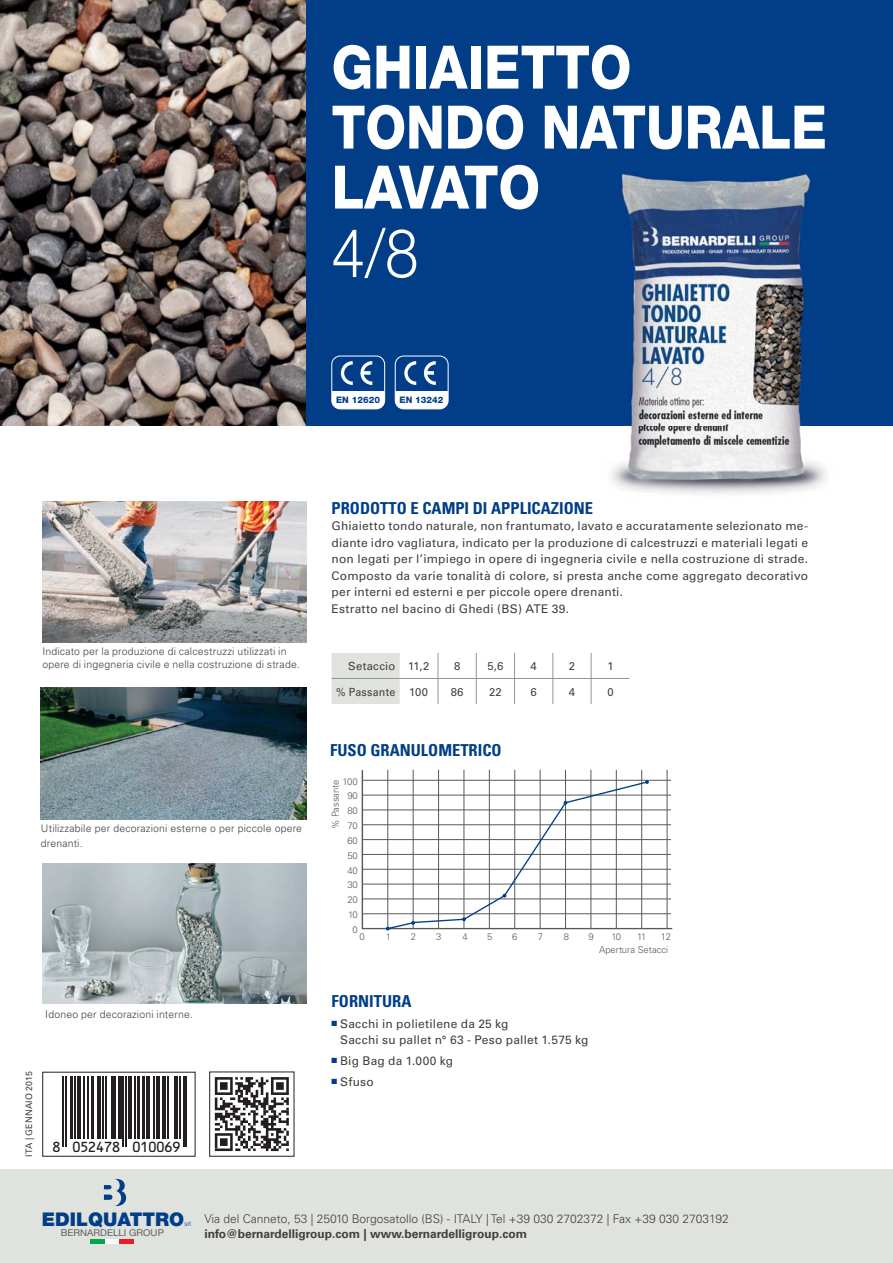
<style>
.page{position:relative;width:893px;height:1263px;background:#fff}
.page>*{position:absolute;margin:0;border:0;box-sizing:border-box;transform-origin:0 0}
.t1{font:300 67.5px "Helvetica Neue";color:#fff;scale:.89 1}
.t2{font:800 60px/60px "Helvetica Neue";color:#fff;scale:.89 1}
.t3{font:900 18.9px "Helvetica Neue";color:#023e88}
.t4{font:700 condensed 16.5px "Univers LT Std";color:#023e88}
.t5{font:13.95px "OCRB";letter-spacing:-.15em;color:#231f20}
.t6{font:12px/16.5px "Univers";letter-spacing:.015em;color:#404041}
.t7{font:300 12px "Univers";color:#404041}
.t8{font:700 12px "Univers";color:#404041}
.t9{font:11.25px "Univers";letter-spacing:.025em;color:#404041}
.t10{font:11.25px "Univers";letter-spacing:.025em;color:#404041;scale:.95 1}
.t11{font:300 10.5px/15px "Univers";letter-spacing:.015em;color:#404041}
.t12{font:300 9.45px "Univers";color:#58595b}
.t13{font:9.3px "Helvetica Neue";color:#5e5f61;scale:1.04 1}
.t14{font:9px "Univers";letter-spacing:.02em;color:#404041}
.t15{font:800 9px "Helvetica Neue";color:#023e88}
.t16{font:300 6.6px "Helvetica Neue";color:#023e88}
.s1{color:#023e88}
</style>
<div class="page">
<img style="left:0;top:0;width:306px;height:425px">
<div style="left:306px;top:0;width:586px;height:425px;background:#023e88"></div>
<div style="left:0;top:1169px;width:892px;height:94px;background:#e0e2de"></div>
<img style="left:42px;top:863px;width:264px;height:141px">
<img style="left:41px;top:687px;width:265px;height:132px">
<svg style="left:361px;top:769px;width:312px;height:161px"></svg>
<hr style="left:363px;top:914px;width:307px;height:1px;background:#58595b">
<hr style="left:363px;top:899px;width:307px;height:1px;background:#58595b">
<hr style="left:363px;top:884px;width:307px;height:1px;background:#58595b">
<hr style="left:363px;top:869px;width:307px;height:1px;background:#58595b">
<hr style="left:363px;top:854px;width:307px;height:1px;background:#58595b">
<hr style="left:363px;top:839px;width:307px;height:1px;background:#58595b">
<hr style="left:363px;top:825px;width:307px;height:1px;background:#58595b">
<hr style="left:363px;top:810px;width:307px;height:1px;background:#58595b">
<hr style="left:363px;top:795px;width:307px;height:1px;background:#58595b">
<hr style="left:363px;top:780px;width:307px;height:1px;background:#58595b">
<hr style="left:540px;top:770px;width:1px;height:159px;background:#58595b">
<hr style="left:514px;top:770px;width:1px;height:159px;background:#58595b">
<hr style="left:489px;top:770px;width:1px;height:159px;background:#58595b">
<hr style="left:641px;top:770px;width:1px;height:159px;background:#58595b">
<hr style="left:616px;top:770px;width:1px;height:159px;background:#58595b">
<hr style="left:590px;top:770px;width:1px;height:159px;background:#58595b">
<svg style="left:386px;top:780px;width:263px;height:151px"></svg>
<hr style="left:666px;top:770px;width:1px;height:159px;background:#58595b">
<img style="left:594px;top:171px;width:292px;height:323px">
<hr style="left:63px;top:1076px;width:1px;height:71px;background:#231f20">
<hr style="left:65px;top:1076px;width:2px;height:71px;background:#231f20">
<hr style="left:70px;top:1076px;width:3px;height:62px;background:#231f20">
<hr style="left:74px;top:1076px;width:2px;height:62px;background:#231f20">
<hr style="left:77px;top:1076px;width:4px;height:62px;background:#231f20">
<hr style="left:84px;top:1076px;width:1px;height:62px;background:#231f20">
<hr style="left:87px;top:1076px;width:2px;height:62px;background:#231f20">
<hr style="left:91px;top:1076px;width:3px;height:62px;background:#231f20">
<hr style="left:97px;top:1076px;width:4px;height:62px;background:#231f20">
<hr style="left:102px;top:1076px;width:1px;height:62px;background:#231f20">
<hr style="left:106px;top:1076px;width:1px;height:62px;background:#231f20">
<hr style="left:111px;top:1076px;width:1px;height:62px;background:#231f20">
<hr style="left:114px;top:1076px;width:2px;height:62px;background:#231f20">
<hr style="left:118px;top:1076px;width:3px;height:62px;background:#231f20">
<hr style="left:123px;top:1076px;width:1px;height:71px;background:#231f20">
<hr style="left:125px;top:1076px;width:2px;height:71px;background:#231f20">
<hr style="left:128px;top:1076px;width:4px;height:62px;background:#231f20">
<hr style="left:135px;top:1076px;width:1px;height:62px;background:#231f20">
<hr style="left:137px;top:1076px;width:3px;height:62px;background:#231f20">
<hr style="left:142px;top:1076px;width:3px;height:62px;background:#231f20">
<hr style="left:146px;top:1076px;width:4px;height:62px;background:#231f20">
<hr style="left:153px;top:1076px;width:1px;height:62px;background:#231f20">
<svg style="left:156px;top:1076px;width:3px;height:62px"></svg>
<hr style="left:162px;top:1076px;width:1px;height:62px;background:#231f20">
<hr style="left:165px;top:1076px;width:1px;height:62px;background:#231f20">
<hr style="left:167px;top:1076px;width:2px;height:62px;background:#231f20">
<hr style="left:174px;top:1076px;width:4px;height:62px;background:#231f20">
<hr style="left:179px;top:1076px;width:1px;height:62px;background:#231f20">
<hr style="left:183px;top:1076px;width:1px;height:71px;background:#231f20">
<hr style="left:186px;top:1076px;width:1px;height:71px;background:#231f20">
<div style="left:42px;top:1072px;width:153px;height:85px;border:1px solid #231f20"></div>
<img style="left:42px;top:502px;width:264px;height:140px">
<div style="left:331px;top:653px;width:68px;height:51px;background:#e0e2de"></div>
<svg style="left:437px;top:653px;width:1px;height:51px"></svg>
<svg style="left:476px;top:653px;width:1px;height:51px"></svg>
<svg style="left:514px;top:653px;width:1px;height:51px"></svg>
<svg style="left:552px;top:653px;width:1px;height:51px"></svg>
<svg style="left:590px;top:653px;width:1px;height:51px"></svg>
<hr style="left:331px;top:678px;width:298px;height:1px;background:#939598">
<svg style="left:215px;top:1077px;width:74px;height:74px"></svg>
<div style="left:209px;top:1072px;width:85px;height:85px;border:1px solid #231f20"></div>
<svg style="left:104px;top:1179px;width:22px;height:27px"></svg>
<hr style="left:90px;top:1240px;width:15px;height:4px;background:#00a650">
<hr style="left:105px;top:1240px;width:14px;height:4px;background:#fff">
<hr style="left:119px;top:1240px;width:15px;height:4px;background:#ed1c24">
<svg style="left:404px;top:361px;width:12px;height:24px"></svg>
<svg style="left:424px;top:361px;width:12px;height:24px"></svg>
<div style="left:395px;top:391px;width:53px;height:18px;background:#fff"></div>
<div style="left:395px;top:356px;width:53px;height:53px;border:1px solid #fff;border-radius:8px"></div>
<svg style="left:341px;top:361px;width:12px;height:24px"></svg>
<svg style="left:360px;top:361px;width:12px;height:24px"></svg>
<div style="left:332px;top:391px;width:52px;height:18px;background:#fff"></div>
<div style="left:331px;top:356px;width:54px;height:53px;border:1px solid #fff;border-radius:8px"></div>
<h2 class="t2" style="left:331px;top:42px;width:558px">GHIAIETTO<br>TONDO NATURALE<br>LAVATO</h2>
<h1 class="t1" style="left:331px;top:229px;width:99px">4/8</h1>
<p class="t15" style="left:336px;top:396px;width:45px">EN 12620</p>
<p class="t15" style="left:399px;top:396px;width:45px">EN 13242</p>
<p class="t11" style="left:42px;top:645px;width:259px;line-height:13.5px">Indicato per la produzione di calcestruzzi utilizzati in opere di ingegneria civile e nella costruzione di strade.</p>
<p class="t11" style="left:41px;top:822px;width:263px">Utilizzabile per decorazioni esterne o per piccole opere drenanti.</p>
<p class="t11" style="left:45px;top:1008px;width:149px">Idoneo per decorazioni interne.</p>
<p class="t14" style="left:26px;top:1157px;width:87px;rotate:-90deg">ITA | GENNAIO 2015</p>
<p class="t5" style="left:52px;top:1140px;width:131px">8 052478 010069</p>
<h3 class="t4" style="left:331px;top:500px;width:263px">PRODOTTO E CAMPI DI APPLICAZIONE</h3>
<p class="t6" style="left:331px;top:519px;width:478px">Ghiaietto tondo naturale, non frantumato, lavato e accuratamente selezionato me&shy;diante idro vagliatura, indicato per la produzione di calcestruzzi e materiali legati e non legati per l’impiego in opere di ingegneria civile e nella costruzione di strade.<br>Composto da varie tonalità di colore, si presta anche come aggregato decorativo per interni ed esterni e per piccole opere drenanti.<br>Estratto nel bacino di Ghedi (BS) ATE 39.</p>
<p class="t9" style="left:348px;top:662px;width:82px">Setaccio 11,2</p>
<p class="t9" style="left:454px;top:662px;width:8px">8</p>
<p class="t9" style="left:487px;top:662px;width:18px">5,6</p>
<p class="t9" style="left:530px;top:662px;width:8px">4</p>
<p class="t9" style="left:569px;top:662px;width:8px">2</p>
<p class="t9" style="left:607px;top:662px;width:8px">1</p>
<p class="t10" style="left:336px;top:688px;width:98px">% Passante 100</p>
<p class="t9" style="left:450px;top:688px;width:14px">86</p>
<p class="t9" style="left:489px;top:688px;width:14px">22</p>
<p class="t9" style="left:530px;top:688px;width:8px">6</p>
<p class="t9" style="left:569px;top:688px;width:8px">4</p>
<p class="t9" style="left:607px;top:688px;width:8px">0</p>
<h3 class="t4" style="left:330px;top:742px;width:173px">FUSO GRANULOMETRICO</h3>
<p class="t12" style="left:342px;top:778px;width:17px">100</p>
<p class="t12" style="left:332px;top:829px;width:52px;rotate:-90deg">% Passante</p>
<p class="t12" style="left:347px;top:793px;width:12px">90</p>
<p class="t12" style="left:347px;top:807px;width:12px">80</p>
<p class="t12" style="left:347px;top:822px;width:12px">70</p>
<p class="t12" style="left:347px;top:837px;width:12px">60</p>
<p class="t12" style="left:347px;top:852px;width:12px">50</p>
<p class="t12" style="left:347px;top:867px;width:12px">40</p>
<p class="t12" style="left:347px;top:882px;width:12px">30</p>
<p class="t12" style="left:347px;top:896px;width:12px">20</p>
<p class="t12" style="left:348px;top:911px;width:11px">10</p>
<p class="t12" style="left:352px;top:926px;width:7px">0</p>
<p class="t12" style="left:359px;top:933px;width:7px">0</p>
<p class="t12" style="left:385px;top:933px;width:7px">1</p>
<p class="t12" style="left:410px;top:933px;width:7px">2</p>
<p class="t12" style="left:436px;top:933px;width:7px">3</p>
<p class="t12" style="left:462px;top:933px;width:7px">4</p>
<p class="t12" style="left:487px;top:933px;width:7px">5</p>
<p class="t12" style="left:512px;top:933px;width:7px">6</p>
<p class="t12" style="left:537px;top:933px;width:7px">7</p>
<p class="t12" style="left:563px;top:933px;width:7px">8</p>
<p class="t12" style="left:588px;top:933px;width:7px">9</p>
<p class="t12" style="left:611px;top:933px;width:11px">10</p>
<p class="t12" style="left:637px;top:933px;width:11px">11</p>
<p class="t12" style="left:661px;top:933px;width:12px">12</p>
<p class="t12" style="left:599px;top:946px;width:71px">Apertura Setacci</p>
<h3 class="t4" style="left:331px;top:993px;width:81px">FORNITURA</h3>
<p class="t6" style="left:340px;top:1016px;width:250px;text-indent:-9px"><span class="s1">■</span> Sacchi in polietilene da 25 kg<br>Sacchi su pallet n° 63 - Peso pallet 1.575 kg</p>
<p class="t6" style="left:331px;top:1054px;width:123px"><span class="s1">■</span> Big Bag da 1.000 kg</p>
<p class="t6" style="left:331px;top:1074px;width:44px"><span class="s1">■</span> Sfuso</p>
<h3 class="t3" style="left:42px;top:1213px;width:144px">EDILQUATTRO</h3>
<p class="t16" style="left:185px;top:1222px;width:8px">srl</p>
<p class="t13" style="left:61px;top:1230px;width:101px">BERNARDELLI GROUP</p>
<p class="t7" style="left:204px;top:1214px;width:526px">Via del Canneto, 53 | 25010 Borgosatollo (BS) - ITALY | Tel +39 030 2702372 | Fax +39 030 2703192</p>
<p class="t8" style="left:204px;top:1229px;width:324px">info@bernardelligroup.com | www.bernardelligroup.com</p>
</div>
